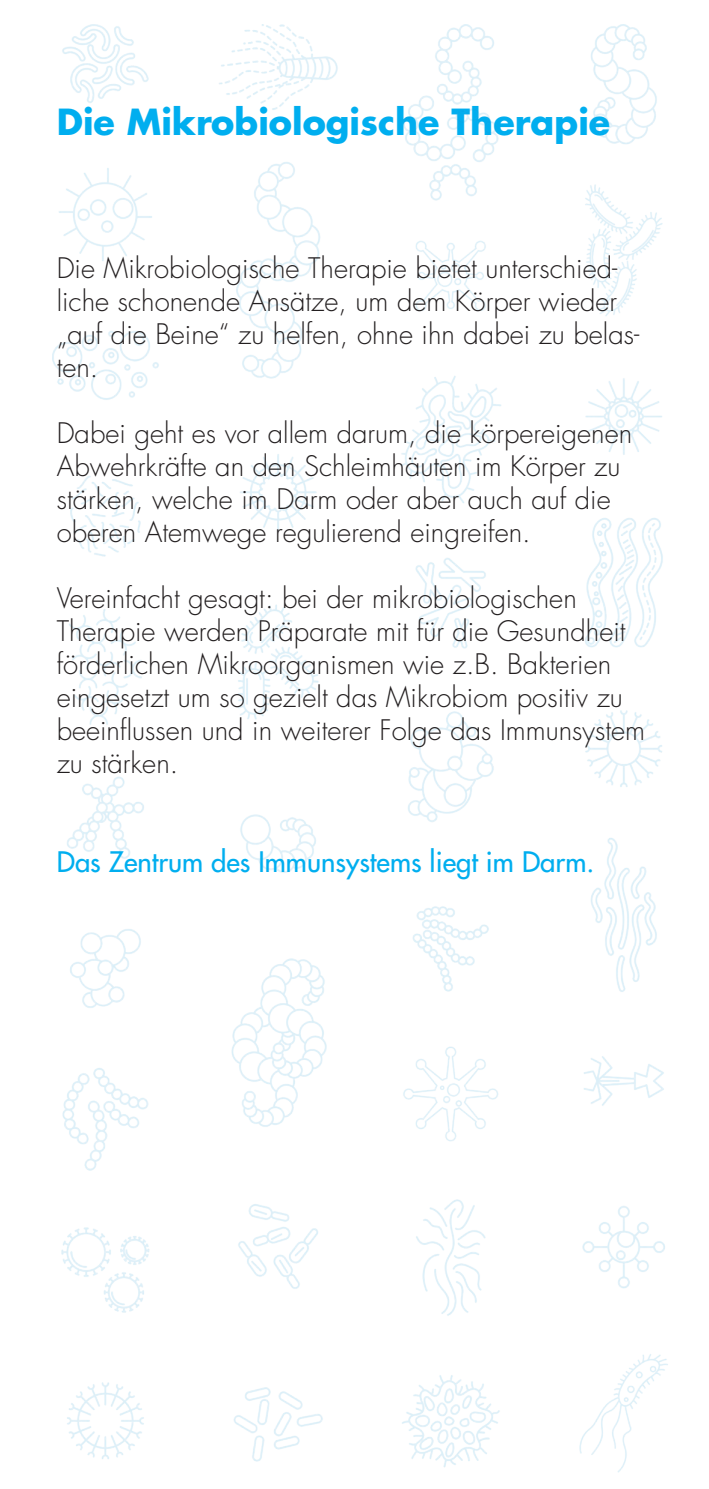
<style>
.page{position:relative;width:709px;height:1489px;background:#fff}
.page>*{position:absolute;margin:0;border:0;box-sizing:border-box;transform-origin:0 0}
.t1{font:700 35px "Futura Std";color:#00aeef}
.t2{font:300 27.5px/33px "Futura Std";color:#231f20}
.t3{font:500 27.5px "Futura Std";color:#00aeef}
</style>
<div class="page">
<img style="left:53px;top:24px;width:615px;height:1449px">
<p class="t1" style="left:57px;top:99px;width:555px">Die Mikrobiologische Therapie</p>
<p class="t2" style="left:57px;top:252px;width:584px">Die Mikrobiologische Therapie bietet unterschied&shy;liche schonende Ansätze, um dem Körper wieder „auf die Beine“ zu helfen, ohne ihn dabei zu belas&shy;ten.</p>
<p class="t2" style="left:57px;top:417px;width:577px">Dabei geht es vor allem darum, die körpereigenen Abwehrkräfte an den Schleimhäuten im Körper zu stärken, welche im Darm oder aber auch auf die oberen Atemwege regulierend eingreifen.</p>
<p class="t2" style="left:57px;top:582px;width:590px">Vereinfacht gesagt: bei der mikrobiologischen Therapie werden Präparate mit für die Gesundheit förderlichen Mikroorganismen wie z.B. Bakterien eingesetzt um so gezielt das Mikrobiom positiv zu beeinflussen und in weiterer Folge das Immunsystem zu stärken.</p>
<p class="t3" style="left:57px;top:844px;width:539px">Das Zentrum des Immunsystems liegt im Darm.</p>
</div>
